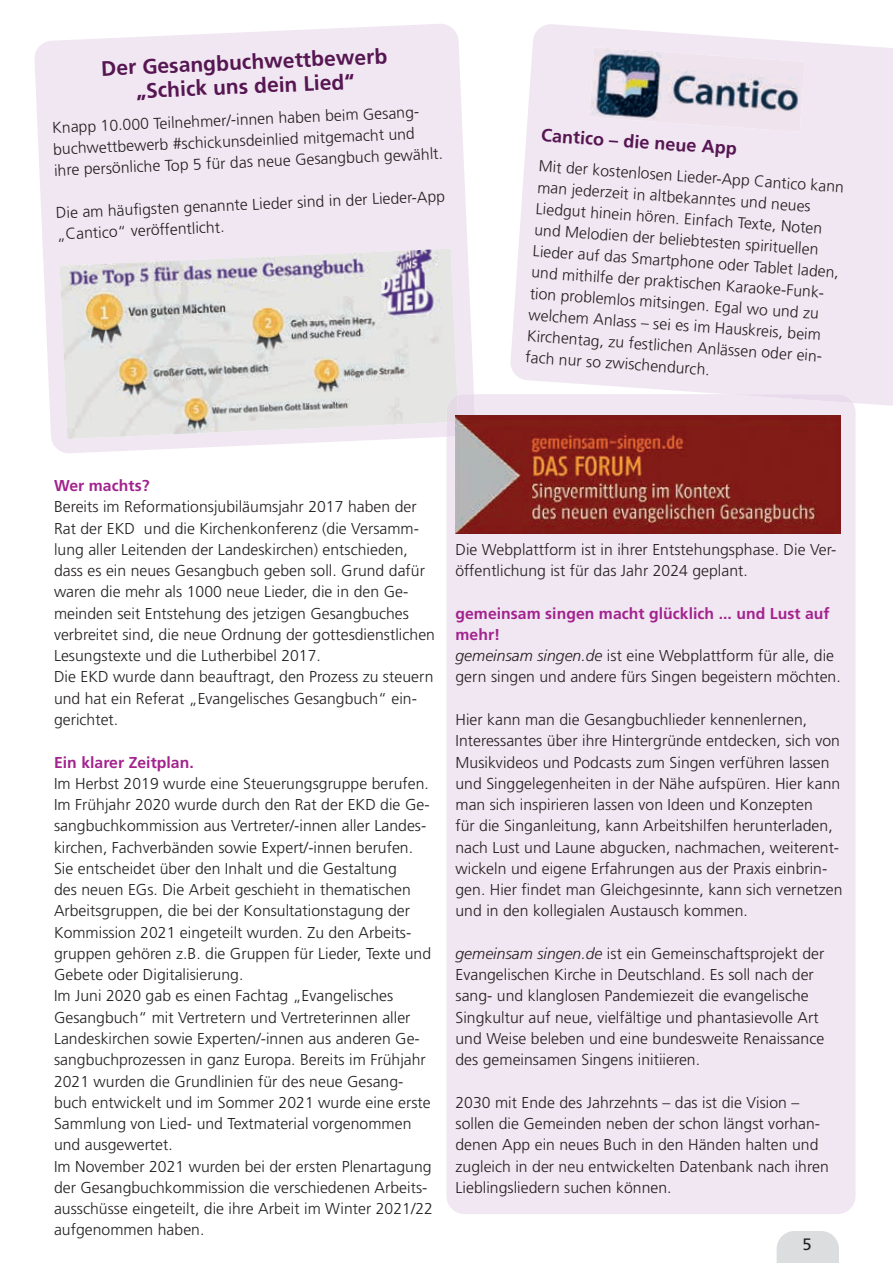
<style>
.page{position:relative;width:893px;height:1263px;background:#fff}
.page>*{position:absolute;margin:0;border:0;box-sizing:border-box;transform-origin:0 0}
.t1{font:700 21px/24px "Frutiger LT Std";color:#561652;text-align:center}
.t2{font:700 18px "Frutiger LT Std";color:#561652}
.t3{font:16.5px "Frutiger LT Std";color:#231f20}
.t4{font:300 15.75px/21.3px "Frutiger LT Std";letter-spacing:.005em;color:#231f20}
.t5{font:700 15.75px "Frutiger LT Std";letter-spacing:.005em;color:#a2238e}
.s1{font-weight:700;color:#a2238e}
.s2{font-style:italic}
</style>
<div class="page">
<svg style="left:777px;top:1231px;width:62px;height:32px;background:#dedfe1"></svg>
<svg style="left:510px;top:24px;width:383px;height:382px;background:#f2e8f3"></svg>
<svg style="left:34px;top:24px;width:440px;height:429px;background:#f2e9f3"></svg>
<img style="left:60px;top:249px;width:397px;height:190px">
<img style="left:589px;top:47px;width:216px;height:85px">
<div style="left:446px;top:394px;width:409px;height:820px;background:#f1e7f2"></div>
<svg style="left:727px;top:394px;width:126px;height:9px"></svg>
<svg style="left:446px;top:394px;width:29px;height:43px"></svg>
<img style="left:446px;top:396px;width:12px;height:26px">
<img style="left:455px;top:415px;width:385px;height:118px">
<h1 class="t1" style="left:101px;top:58px;width:288px;rotate:-3deg">Der Gesangbuchwettbewerb „Schick uns dein Lied“</h1>
<p class="t4" style="left:52px;top:116px;width:391px;rotate:-2deg">Knapp 10.000 Teilnehmer/-innen haben beim Gesang&shy;buchwettbewerb #schickunsdeinlied mitgemacht und ihre persönliche Top 5 für das neue Gesangbuch gewählt.</p>
<p class="t4" style="left:56px;top:200px;width:391px;line-height:22.2px;rotate:-2deg">Die am häufigsten genannte Lieder sind in der Lieder-App „Cantico“ veröffentlicht.</p>
<p class="t2" style="left:542px;top:124px;width:198px;rotate:4deg">Cantico – die neue App</p>
<p class="t4" style="left:540px;top:156px;width:308px;rotate:4deg">Mit der kostenlosen Lieder-App Cantico kann man jederzeit in altbekanntes und neues Liedgut hinein hören. Einfach Texte, Noten und Melodien der beliebtesten spirituellen Lieder auf das Smartphone oder Tablet laden, und mithilfe der praktischen Karaoke-Funk&shy;tion problemlos mitsingen. Egal wo und zu welchem Anlass – sei es im Hauskreis, beim Kirchentag, zu festlichen Anlässen oder ein&shy;fach nur so zwischendurch.</p>
<p class="t5" style="left:54px;top:476px;width:97px">Wer machts?</p>
<p class="t4" style="left:54px;top:496px;width:382px">Bereits im Reformationsjubiläumsjahr 2017 haben der Rat der EKD und die Kirchenkonferenz (die Versamm&shy;lung aller Leitenden der Landeskirchen) entschieden, dass es ein neues Gesangbuch geben soll. Grund dafür waren die mehr als 1000 neue Lieder, die in den Ge&shy;meinden seit Entstehung des jetzigen Gesangbuches verbreitet sind, die neue Ordnung der gottesdienstlichen Lesungstexte und die Lutherbibel 2017.<br>Die EKD wurde dann beauftragt, den Prozess zu steuern und hat ein Referat „Evangelisches Gesangbuch“ ein&shy;gerichtet.</p>
<p class="t5" style="left:54px;top:753px;width:141px">Ein klarer Zeitplan.</p>
<p class="t4" style="left:54px;top:773px;width:381px">Im Herbst 2019 wurde eine Steuerungsgruppe berufen.<br>Im Frühjahr 2020 wurde durch den Rat der EKD die Ge&shy;sangbuchkommission aus Vertreter/-innen aller Landes&shy;kirchen, Fachverbänden sowie Expert/-innen berufen.<br>Sie entscheidet über den Inhalt und die Gestaltung<br>des neuen EGs. Die Arbeit geschieht in thematischen Arbeitsgruppen, die bei der Konsultationstagung der Kommission 2021 eingeteilt wurden. Zu den Arbeits&shy;gruppen gehören z.B. die Gruppen für Lieder, Texte und Gebete oder Digitalisierung.<br>Im Juni 2020 gab es einen Fachtag „Evangelisches Gesangbuch“ mit Vertretern und Vertreterinnen aller Landeskirchen sowie Experten/-innen aus anderen Ge&shy;sangbuchprozessen in ganz Europa. Bereits im Frühjahr 2021 wurden die Grundlinien für des neue Gesang&shy;buch entwickelt und im Sommer 2021 wurde eine erste Sammlung von Lied- und Textmaterial vorgenommen und ausgewertet.<br>Im November 2021 wurden bei der ersten Plenartagung der Gesangbuchkommission die verschiedenen Arbeits&shy;ausschüsse eingeteilt, die ihre Arbeit im Winter 2021/22 aufgenommen haben.</p>
<p class="t4" style="left:455px;top:539px;width:382px">Die Webplattform ist in ihrer Entstehungsphase. Die Ver&shy;öffentlichung ist für das Jahr 2024 geplant.</p>
<p class="t4" style="left:455px;top:603px;width:387px"><span class="s1">gemeinsam singen macht glücklich ... und Lust auf mehr!<br></span><span class="s2">gemeinsam singen.de</span> ist eine Webplattform für alle, die gern singen und andere fürs Singen begeistern möchten.</p>
<p class="t4" style="left:455px;top:709px;width:389px">Hier kann man die Gesangbuchlieder kennenlernen, Interessantes über ihre Hintergründe entdecken, sich von Musikvideos und Podcasts zum Singen verführen lassen und Singgelegenheiten in der Nähe aufspüren. Hier kann man sich inspirieren lassen von Ideen und Konzepten<br>für die Singanleitung, kann Arbeitshilfen herunterladen, nach Lust und Laune abgucken, nachmachen, weiterent&shy;wickeln und eigene Erfahrungen aus der Praxis einbrin&shy;gen. Hier findet man Gleichgesinnte, kann sich vernetzen und in den kollegialen Austausch kommen.</p>
<p class="t4" style="left:455px;top:943px;width:370px"><span class="s2">gemeinsam singen.de</span> ist ein Gemeinschaftsprojekt der Evangelischen Kirche in Deutschland. Es soll nach der sang- und klanglosen Pandemiezeit die evangelische Singkultur auf neue, vielfältige und phantasievolle Art und Weise beleben und eine bundesweite Renaissance des gemeinsamen Singens initiieren.</p>
<p class="t4" style="left:455px;top:1092px;width:375px">2030 mit Ende des Jahrzehnts – das ist die Vision – sollen die Gemeinden neben der schon längst vorhan&shy;denen App ein neues Buch in den Händen halten und zugleich in der neu entwickelten Datenbank nach ihren Lieblingsliedern suchen können.</p>
<p class="t3" style="left:802px;top:1234px;width:11px">5</p>
</div>
